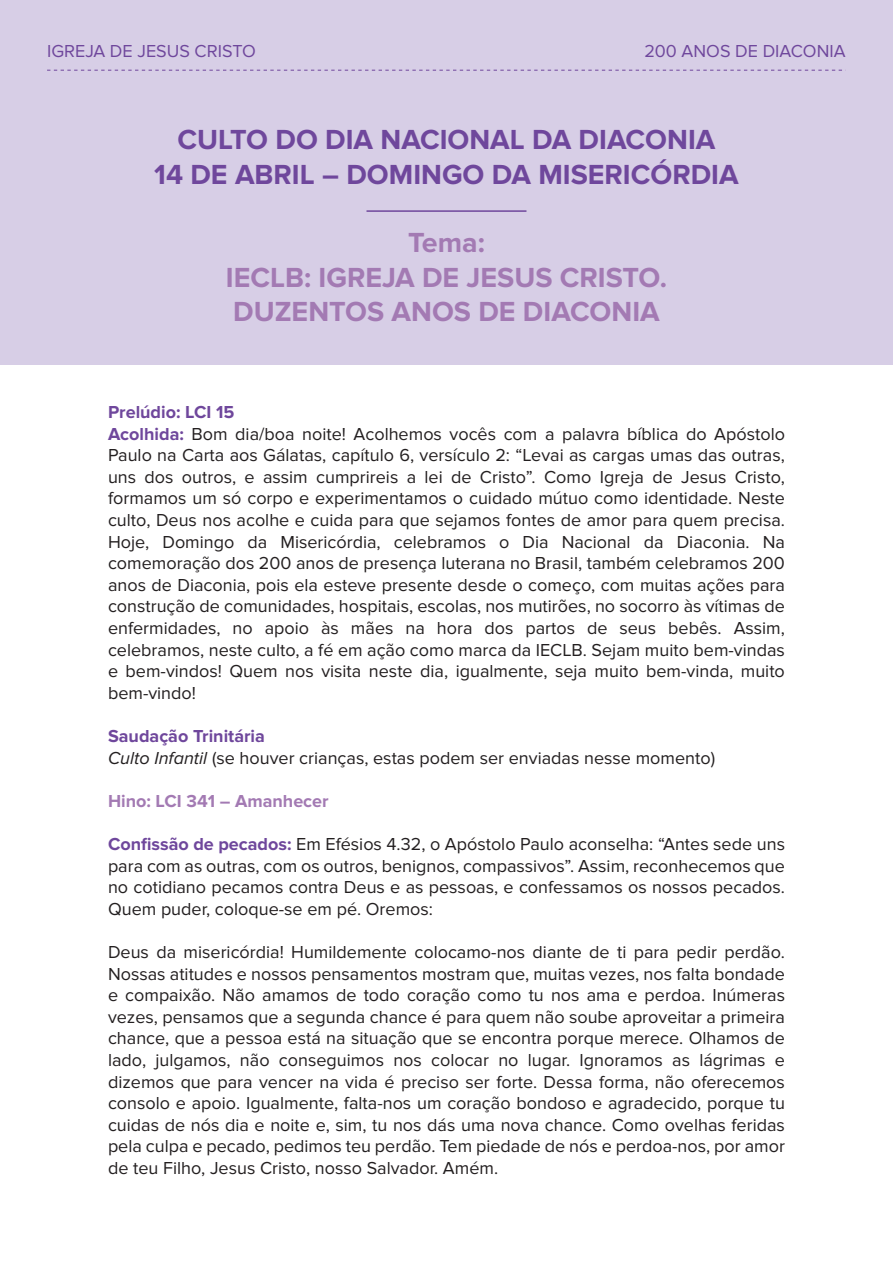
<style>
.page{position:relative;width:893px;height:1263px;background:#fff}
.page>*{position:absolute;margin:0;border:0;box-sizing:border-box;transform-origin:0 0}
.t1{font:700 28.65px/34.3px "Proxima Nova";color:#6f479c;text-align:center}
.t2{font:700 28.65px/34.3px "Proxima Nova";color:#a37ab3;text-align:center}
.t3{font:18px/21.6px "Proxima Nova";color:#231f20}
.t4{font:18px "Proxima Nova";color:#6f479c}
.t5{font:700 18px "Proxima Nova";color:#a37ab3}
.s1{font-weight:700;color:#6f479c}
.s2{font-style:italic}
</style>
<div class="page">
<div style="left:0;top:0;width:893px;height:364px;background:#d7cee6"></div>
<svg style="left:47px;top:70px;width:799px;height:1px"></svg>
<hr style="left:366px;top:210px;width:160px;height:2px;background:#6f479c">
<p class="t4" style="left:47px;top:41px;width:210px">IGREJA DE JESUS CRISTO</p>
<p class="t4" style="left:644px;top:41px;width:203px">200 ANOS DE DIACONIA</p>
<h1 class="t1" style="left:154px;top:123px;width:586px">CULTO DO DIA NACIONAL DA DIACONIA<br>14 DE ABRIL – DOMINGO DA MISERICÓRDIA</h1>
<h1 class="t2" style="left:226px;top:226px;width:443px">Tema:<br>IECLB: IGREJA DE JESUS CRISTO.<br>DUZENTOS ANOS DE DIACONIA</h1>
<p class="t3" style="left:108px;top:401px;width:678px"><span class="s1">Prelúdio: LCI 15<br>Acolhida:</span> Bom dia/boa noite! Acolhemos vocês com a palavra bíblica do Apóstolo Paulo na Carta aos Gálatas, capítulo 6, versículo 2: “Levai as cargas umas das outras, uns dos outros, e assim cumprireis a lei de Cristo”. Como Igreja de Jesus Cristo, formamos um só corpo e experimentamos o cuidado mútuo como identidade. Neste culto, Deus nos acolhe e cuida para que sejamos fontes de amor para quem precisa.<br>Hoje, Domingo da Misericórdia, celebramos o Dia Nacional da Diaconia. Na comemoração dos 200 anos de presença luterana no Brasil, também celebramos 200 anos de Diaconia, pois ela esteve presente desde o começo, com muitas ações para construção de comunidades, hospitais, escolas, nos mutirões, no socorro às vítimas de enfermidades, no apoio às mães na hora dos partos de seus bebês. Assim, celebramos, neste culto, a fé em ação como marca da IECLB. Sejam muito bem-vindas e bem-vindos! Quem nos visita neste dia, igualmente, seja muito bem-vinda, muito bem-vindo!</p>
<p class="t3" style="left:108px;top:725px;width:609px"><span class="s1">Saudação Trinitária<br></span><span class="s2">Culto Infantil</span> (se houver crianças, estas podem ser enviadas nesse momento)</p>
<p class="t5" style="left:108px;top:791px;width:222px">Hino: LCI 341 – Amanhecer</p>
<p class="t3" style="left:108px;top:833px;width:678px;text-align:justify"><span class="s1">Confissão de pecados:</span> Em Efésios 4.32, o Apóstolo Paulo aconselha: “Antes sede uns para com as outras, com os outros, benignos, compassivos”. Assim, reconhecemos que no cotidiano pecamos contra Deus e as pessoas, e confessamos os nossos pecados.<br>Quem puder, coloque-se em pé. Oremos:</p>
<p class="t3" style="left:108px;top:941px;width:678px;text-align:justify">Deus da misericórdia! Humildemente colocamo-nos diante de ti para pedir perdão.<br>Nossas atitudes e nossos pensamentos mostram que, muitas vezes, nos falta bondade e compaixão. Não amamos de todo coração como tu nos ama e perdoa. Inúmeras vezes, pensamos que a segunda chance é para quem não soube aproveitar a primeira chance, que a pessoa está na situação que se encontra porque merece. Olhamos de lado, julgamos, não conseguimos nos colocar no lugar. Ignoramos as lágrimas e dizemos que para vencer na vida é preciso ser forte. Dessa forma, não oferecemos consolo e apoio. Igualmente, falta-nos um coração bondoso e agradecido, porque tu cuidas de nós dia e noite e, sim, tu nos dás uma nova chance. Como ovelhas feridas pela culpa e pecado, pedimos teu perdão. Tem piedade de nós e perdoa-nos, por amor de teu Filho, Jesus Cristo, nosso Salvador. Amém.</p>
</div>
